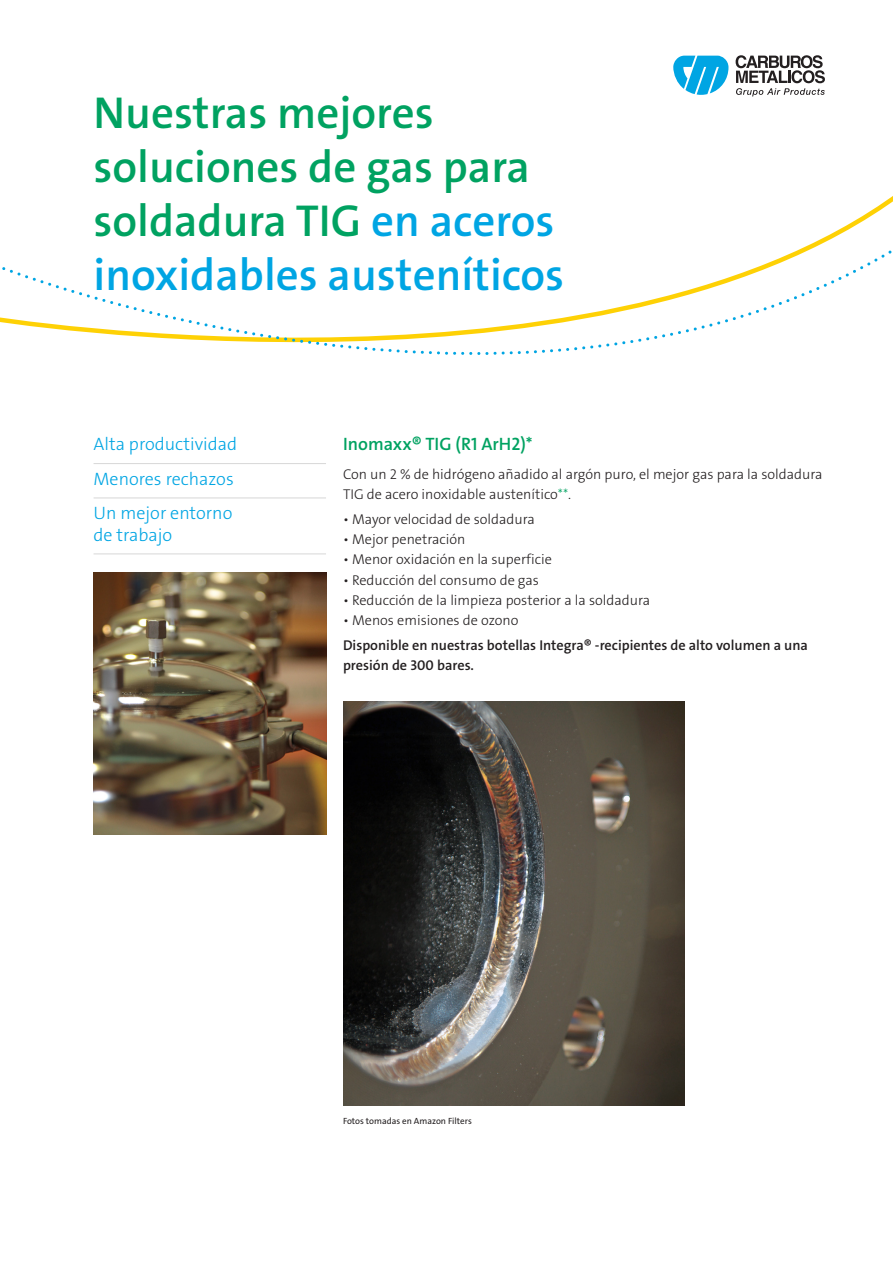
<style>
.page{position:relative;width:893px;height:1263px;background:#fff}
.page>*{position:absolute;margin:0;border:0;box-sizing:border-box;transform-origin:0 0}
.Headline{font:600 45px/54px "The Sans LF";color:#00a261}
.t1{font:300 18px/21.6px "The Sans LF";color:#00a5e3}
.t2{font:600 18px "The Sans LF";color:#00a261}
.t3{font:300 14.25px/20.2px "The Sans LF";color:#231f20}
.t4{font:600 14.25px/20.2px "The Sans LF";color:#231f20}
.t5{font:9px "The Sans LF";color:#231f20}
.s1{color:#00a5e3}
.s2{color:#00a261}
</style>
<div class="page">
<svg style="left:0;top:221px;width:892px;height:134px"></svg>
<hr style="left:94px;top:463px;width:232px;height:1px;background:#d7d7d7">
<hr style="left:94px;top:498px;width:232px;height:1px;background:#d7d7d7">
<hr style="left:94px;top:553px;width:232px;height:1px;background:#d7d7d7">
<img style="left:343px;top:702px;width:342px;height:404px">
<img style="left:94px;top:572px;width:232px;height:262px">
<svg style="left:673px;top:56px;width:55px;height:39px"></svg>
<svg style="left:736px;top:55px;width:89px;height:41px"></svg>
<p class="Headline" style="left:94px;top:86px;width:472px">Nuestras mejores soluciones de gas para soldadura TIG <span class="s1">en aceros inoxidables austeníticos</span></p>
<p class="t1" style="left:94px;top:434px;width:145px">Alta productividad</p>
<p class="t1" style="left:94px;top:468px;width:142px">Menores rechazos</p>
<p class="t1" style="left:94px;top:502px;width:140px">Un mejor entorno de trabajo</p>
<p class="t2" style="left:343px;top:433px;width:191px">Inomaxx® TIG (R1 ArH2)*</p>
<p class="t3" style="left:343px;top:464px;width:481px">Con un 2 % de hidrógeno añadido al argón puro, el mejor gas para la soldadura<br>TIG de acero inoxidable austenítico<span class="s2">**</span>.</p>
<p class="t3" style="left:343px;top:509px;width:193px">• Mayor velocidad de soldadura</p>
<p class="t3" style="left:343px;top:529px;width:124px">• Mejor penetración</p>
<p class="t3" style="left:343px;top:550px;width:210px">• Menor oxidación en la superficie</p>
<p class="t3" style="left:343px;top:570px;width:198px">• Reducción del consumo de gas</p>
<p class="t3" style="left:343px;top:590px;width:309px">• Reducción de la limpieza posterior a la soldadura</p>
<p class="t3" style="left:343px;top:610px;width:177px">• Menos emisiones de ozono</p>
<p class="t4" style="left:343px;top:635px;width:466px">Disponible en nuestras botellas Integra® -recipientes de alto volumen a una presión de 300 bares.</p>
<p class="t5" style="left:343px;top:1115px;width:130px">Fotos tomadas en Amazon Filters</p>
</div>
